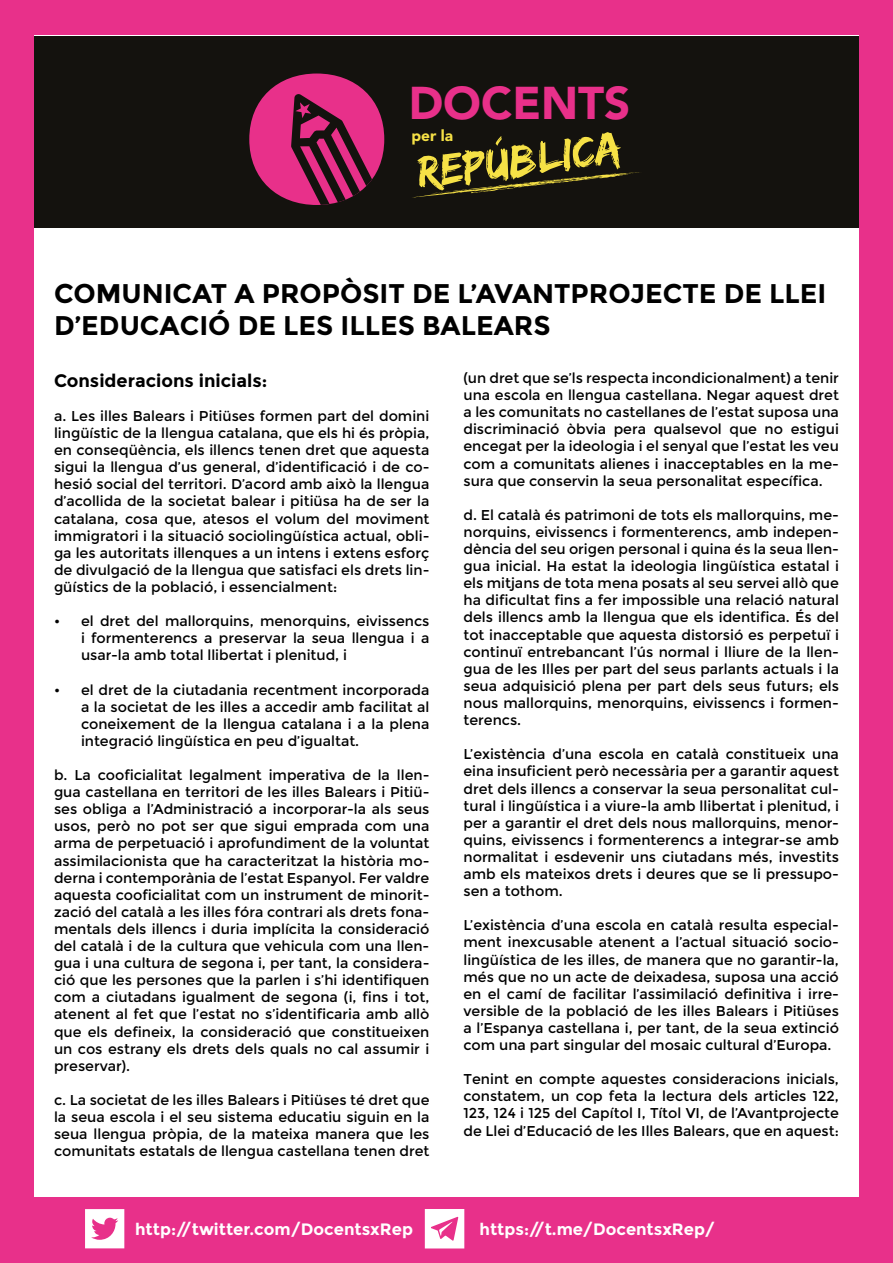
<style>
.page{position:relative;width:893px;height:1263px;background:#e8308a}
.page>*{position:absolute;margin:0;border:0;box-sizing:border-box;transform-origin:0 0}
.t1{font:45.75px "Edo SZ";color:#f6e146}
.t2{font:900 45.45px "Avenir LT Std";color:#e8308a}
.t3{font:700 27px/32.4px "Montserrat";color:#000}
.t4{font:700 18px "Montserrat";color:#000}
.t5{font:700 16.5px "Montserrat";color:#fff}
.t6{font:900 15.45px "Avenir LT Std";color:#f6e146}
.t7{font:14.25px/17.1px "Montserrat";color:#000;text-align:justify}
</style>
<div class="page">
<div style="left:34px;top:36px;width:824px;height:1161px;background:#fff"></div>
<div style="left:34px;top:36px;width:824px;height:192px;background:#14120e"></div>
<svg style="left:249px;top:74px;width:135px;height:131px"></svg>
<svg style="left:412px;top:172px;width:228px;height:26px"></svg>
<svg style="left:425px;top:1209px;width:39px;height:39px"></svg>
<svg style="left:85px;top:1209px;width:39px;height:39px"></svg>
<h2 class="t2" style="left:409px;top:75px;width:223px">DOCENTS</h2>
<h1 class="t1" style="left:415px;top:145px;width:207px;rotate:-6deg">REPÚBLICA</h1>
<p class="t6" style="left:411px;top:126px;width:43px">per la</p>
<h3 class="t3" style="left:54px;top:277px;width:774px">COMUNICAT A PROPÒSIT DE L’AVANTPROJECTE DE LLEI<br>D’EDUCACIÓ DE LES ILLES BALEARS</h3>
<p class="t4" style="left:54px;top:370px;width:215px">Consideracions inicials:</p>
<p class="t7" style="left:54px;top:407px;width:377px">a. Les illes Balears i Pitiüses formen part del domini lingüístic de la llengua catalana, que els hi és pròpia, en conseqüència, els illencs tenen dret que aquesta sigui la llengua d’us general, d’identificació i de co&shy;hesió social del territori. D’acord amb això la llengua d’acollida de la societat balear i pitiüsa ha de ser la catalana, cosa que, atesos el volum del moviment immigratori i la situació sociolingüística actual, obli&shy;ga les autoritats illenques a un intens i extens esforç de divulgació de la llengua que satisfaci els drets lin&shy;güístics de la població, i essencialment:</p>
<p class="t7" style="left:81px;top:613px;width:350px;text-indent:-27px">• el dret del mallorquins, menorquins, eivissencs i formenterencs a preservar la seua llengua i a usar-la amb total llibertat i plenitud, i</p>
<p class="t7" style="left:81px;top:681px;width:350px;text-indent:-27px">• el dret de la ciutadania recentment incorporada a la societat de les illes a accedir amb facilitat al coneixement de la llengua catalana i a la plena integració lingüística en peu d’igualtat.</p>
<p class="t7" style="left:54px;top:767px;width:377px">b. La cooficialitat legalment imperativa de la llen&shy;gua castellana en territori de les illes Balears i Pitiü&shy;ses obliga a l’Administració a incorporar-la als seus usos, però no pot ser que sigui emprada com una arma de perpetuació i aprofundiment de la voluntat assimilacionista que ha caracteritzat la història mo&shy;derna i contemporània de l’estat Espanyol. Fer valdre aquesta cooficialitat com un instrument de minorit&shy;zació del català a les illes fóra contrari als drets fona&shy;mentals dels illencs i duria implícita la consideració del català i de la cultura que vehicula com una llen&shy;gua i una cultura de segona i, per tant, la considera&shy;ció que les persones que la parlen i s’hi identifiquen com a ciutadans igualment de segona (i, fins i tot, atenent al fet que l’estat no s’identificaria amb allò que els defineix, la consideració que constitueixen un cos estrany els drets dels quals no cal assumir i preservar).</p>
<p class="t7" style="left:54px;top:1091px;width:377px">c. La societat de les illes Balears i Pitiüses té dret que la seua escola i el seu sistema educatiu siguin en la seua llengua pròpia, de la mateixa manera que les comunitats estatals de llengua castellana tenen dret</p>
<p class="t7" style="left:463px;top:370px;width:377px">(un dret que se’ls respecta incondicionalment) a tenir una escola en llengua castellana. Negar aquest dret a les comunitats no castellanes de l’estat suposa una discriminació òbvia pera qualsevol que no estigui encegat per la ideologia i el senyal que l’estat les veu com a comunitats alienes i inacceptables en la me&shy;sura que conservin la seua personalitat específica.</p>
<p class="t7" style="left:463px;top:506px;width:377px">d. El català és patrimoni de tots els mallorquins, me&shy;norquins, eivissencs i formenterencs, amb indepen&shy;dència del seu origen personal i quina és la seua llen&shy;gua inicial. Ha estat la ideologia lingüística estatal i els mitjans de tota mena posats al seu servei allò que ha dificultat fins a fer impossible una relació natural dels illencs amb la llengua que els identifica. És del tot inacceptable que aquesta distorsió es perpetuï i continuï entrebancant l’ús normal i lliure de la llen&shy;gua de les Illes per part del seus parlants actuals i la seua adquisició plena per part dels seus futurs; els nous mallorquins, menorquins, eivissencs i formen&shy;terencs.</p>
<p class="t7" style="left:463px;top:746px;width:377px">L’existència d’una escola en català constitueix una eina insuficient però necessària per a garantir aquest dret dels illencs a conservar la seua personalitat cul&shy;tural i lingüística i a viure-la amb llibertat i plenitud, i per a garantir el dret dels nous mallorquins, menor&shy;quins, eivissencs i formenterencs a integrar-se amb normalitat i esdevenir uns ciutadans més, investits amb els mateixos drets i deures que se li pressupo&shy;sen a tothom.</p>
<p class="t7" style="left:463px;top:917px;width:377px">L’existència d’una escola en català resulta especial&shy;ment inexcusable atenent a l’actual situació socio&shy;lingüística de les illes, de manera que no garantir-la, més que no un acte de deixadesa, suposa una acció en el camí de facilitar l’assimilació definitiva i irre&shy;versible de la població de les illes Balears i Pitiüses a l’Espanya castellana i, per tant, de la seua extinció com una part singular del mosaic cultural d’Europa.</p>
<p class="t7" style="left:463px;top:1071px;width:377px">Tenint en compte aquestes consideracions inicials, constatem, un cop feta la lectura dels articles 122, 123, 124 i 125 del Capítol I, Títol VI, de l’Avantprojecte de Llei d’Educació de les Illes Balears, que en aquest:</p>
<p class="t5" style="left:135px;top:1220px;width:279px">http://twitter.com/DocentsxRep</p>
<p class="t5" style="left:479px;top:1220px;width:237px">https://t.me/DocentsxRep/</p>
</div>
